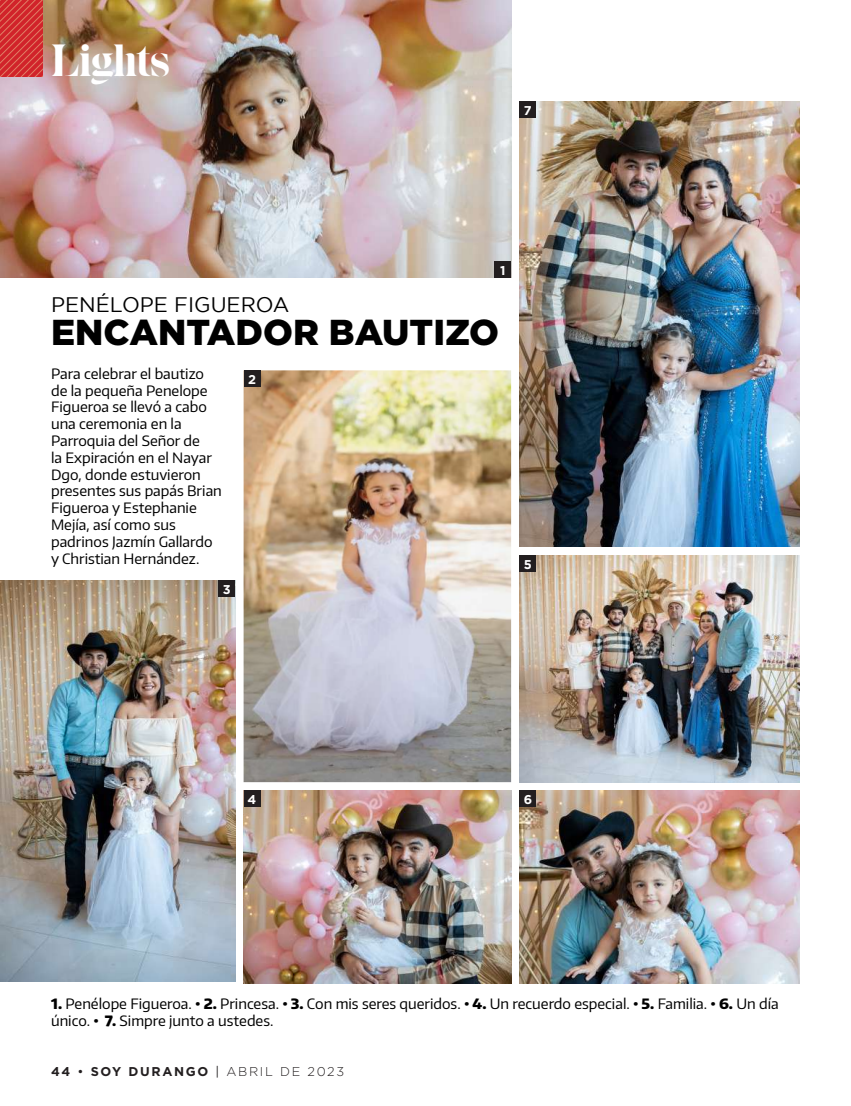
<style>
.page{position:relative;width:851px;height:1106px;background:#fff}
.page>*{position:absolute;margin:0;border:0;box-sizing:border-box;transform-origin:0 0}
.t1{font:45px "Eksell Display Stencil";letter-spacing:-.005em;color:#fff}
.t2{font:900 36px "Gotham";color:#000}
.t3{font:21px "Gotham";color:#000}
.t4{font:14.25px/16.8px "Encode Sans";color:#000}
.t5{font:700 12.75px "Gotham";letter-spacing:.13em;color:#231f20}
.t6{font:700 12.75px "Gotham";color:#fff}
.s1{font-weight:800}
.s2{font-weight:400}
.s3{font-weight:300}
</style>
<div class="page">
<img style="left:0;top:0;width:511px;height:278px">
<svg style="left:0;top:0;width:43px;height:76px;background:#d43535"></svg>
<img style="left:243px;top:370px;width:268px;height:412px">
<img style="left:0;top:580px;width:235px;height:401px">
<img style="left:243px;top:790px;width:268px;height:193px">
<img style="left:519px;top:790px;width:280px;height:193px">
<img style="left:519px;top:555px;width:280px;height:227px">
<div style="left:494px;top:261px;width:17px;height:17px;background:#231f20"></div>
<div style="left:243px;top:370px;width:17px;height:17px;background:#231f20"></div>
<div style="left:218px;top:580px;width:17px;height:17px;background:#231f20"></div>
<div style="left:243px;top:790px;width:17px;height:17px;background:#231f20"></div>
<div style="left:519px;top:555px;width:17px;height:17px;background:#231f20"></div>
<div style="left:519px;top:790px;width:17px;height:17px;background:#231f20"></div>
<img style="left:519px;top:101px;width:280px;height:446px">
<div style="left:519px;top:101px;width:17px;height:17px;background:#231f20"></div>
<hr style="left:850px;top:0;width:1px;height:1106px;background:#fef2e3">
<h1 class="t1" style="left:51px;top:35px;width:120px">Lights</h1>
<p class="t6" style="left:524px;top:102px;width:9px">7</p>
<p class="t6" style="left:500px;top:262px;width:7px">1</p>
<h3 class="t3" style="left:51px;top:292px;width:240px">PENÉLOPE FIGUEROA</h3>
<h2 class="t2" style="left:51px;top:307px;width:449px">ENCANTADOR BAUTIZO</h2>
<p class="t4" style="left:51px;top:364px;width:172px">Para celebrar el bautizo de la pequeña Penelope<br>Figueroa se llevó a cabo una ceremonia en la<br>Parroquia del Señor de<br>la Expiración en el Nayar<br>Dgo, donde estuvieron presentes sus papás Brian<br>Figueroa y Estephanie<br>Mejía, así como sus padrinos Jazmín Gallardo y Christian Hernández.</p>
<p class="t6" style="left:248px;top:371px;width:9px">2</p>
<p class="t6" style="left:223px;top:581px;width:9px">3</p>
<p class="t6" style="left:524px;top:556px;width:10px">5</p>
<p class="t6" style="left:247px;top:791px;width:10px">4</p>
<p class="t6" style="left:523px;top:791px;width:10px">6</p>
<p class="t4" style="left:51px;top:994px;width:729px"><span class="s1">1.</span> Penélope Figueroa. <span class="s1">• 2.</span> Princesa. <span class="s1">• 3.</span> Con mis seres queridos. <span class="s1">• 4.</span> Un recuerdo especial. <span class="s1">• 5.</span> Familia. <span class="s1">• 6.</span> Un día único. <span class="s1">• 7.</span> Simpre junto a ustedes.</p>
<p class="t5" style="left:51px;top:1063px;width:294px">44 <span class="s2">•</span> SOY DURANGO <span class="s2">|</span> <span class="s3">ABRIL DE 2023</span></p>
</div>
